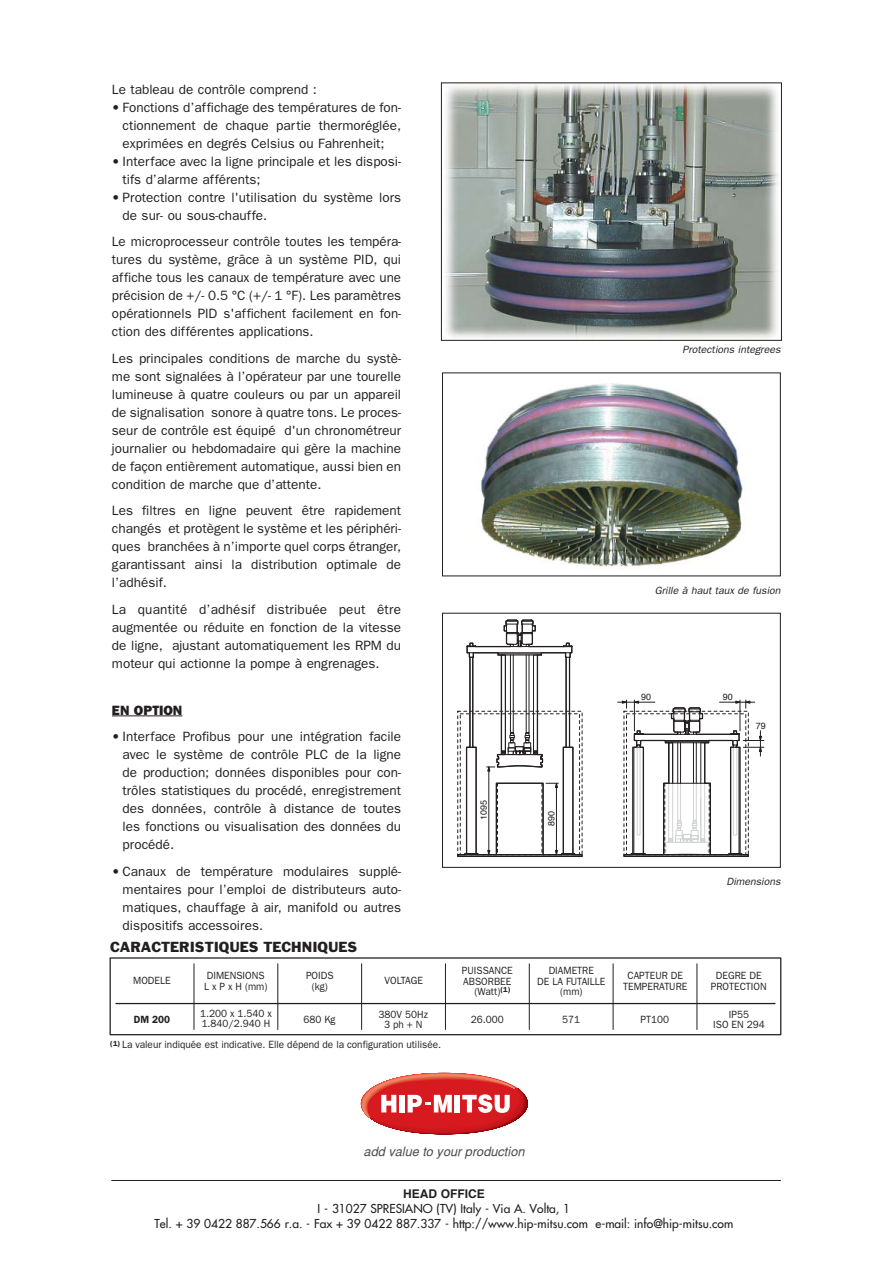
<style>
.page{position:relative;width:893px;height:1263px;background:#fff}
.page>*{position:absolute;margin:0;border:0;box-sizing:border-box;transform-origin:0 0}
.t1{font:13.5px/18px "Franklin Gothic";color:#231f20;text-align:justify}
.t2{font:13.5px "Franklin Gothic";color:#231f20}
.t3{font:800 13.5px "Franklin Gothic";color:#231f20}
.t4{font:italic 12.75px "Helvetica";color:#4c4c4e}
.t5{font:12px/15px "Futura";color:#231f20;text-align:center}
.t6{font:700 12px "Helvetica";color:#231f20}
.t7{font:10.5px/10.5px "Franklin Gothic";color:#231f20;text-align:center;scale:.95 1}
.t8{font:italic 10.5px "Franklin Gothic";color:#231f20}
.t9{font:600 10.5px "Franklin Gothic";color:#231f20;scale:.95 1}
.t10{font:9px "Helvetica";color:#231f20}
.t11{font:600 7.5px "Franklin Gothic";color:#231f20}
</style>
<div class="page">
<div style="left:110px;top:957px;width:671px;height:78px;border:1px solid #231f20"></div>
<hr style="left:194px;top:964px;width:1px;height:66px;background:#231f20">
<hr style="left:277px;top:964px;width:1px;height:66px;background:#231f20">
<hr style="left:361px;top:964px;width:1px;height:66px;background:#231f20">
<hr style="left:445px;top:964px;width:1px;height:66px;background:#231f20">
<hr style="left:529px;top:964px;width:1px;height:66px;background:#231f20">
<hr style="left:613px;top:964px;width:1px;height:66px;background:#231f20">
<hr style="left:697px;top:964px;width:1px;height:66px;background:#231f20">
<hr style="left:116px;top:1003px;width:659px;height:1px;background:#231f20">
<hr style="left:112px;top:715px;width:70px;height:1px;background:#231f20">
<hr style="left:618px;top:702px;width:37px;height:1px;background:#231f20">
<svg style="left:457px;top:619px;width:126px;height:238px"></svg>
<div style="left:457px;top:711px;width:125px;height:144px;border:1px dashed #231f20"></div>
<div style="left:460px;top:714px;width:120px;height:141px;border:1px dashed #231f20"></div>
<svg style="left:622px;top:700px;width:142px;height:157px"></svg>
<div style="left:626px;top:714px;width:120px;height:141px;border:1px dashed #231f20"></div>
<div style="left:442px;top:613px;width:338px;height:255px;border:1px solid #231f20"></div>
<img style="left:445px;top:85px;width:334px;height:254px">
<div style="left:441px;top:83px;width:341px;height:258px;border:1px solid #231f20"></div>
<img style="left:481px;top:383px;width:262px;height:185px">
<hr style="left:111px;top:1180px;width:670px;height:1px;background:#231f20">
<svg style="left:361px;top:1073px;width:167px;height:61px"></svg>
<p class="t1" style="left:112px;top:81px;width:206px">Le tableau de contrôle comprend :</p>
<p class="t1" style="left:123px;top:99px;width:280px;text-indent:-11px">• Fonctions d’affichage des températures de fon&shy;ctionnement de chaque partie thermoréglée, exprimées en degrés Celsius ou Fahrenheit;</p>
<p class="t1" style="left:123px;top:153px;width:280px;text-indent:-11px">• Interface avec la ligne principale et les disposi&shy;tifs d’alarme afférents;</p>
<p class="t1" style="left:123px;top:189px;width:280px;text-indent:-11px">• Protection contre l'utilisation du système lors de sur- ou sous-chauffe.</p>
<p class="t1" style="left:112px;top:234px;width:291px">Le microprocesseur contrôle toutes les tempéra&shy;tures du système, grâce à un système PID, qui affiche tous les canaux de température avec une précision de +/- 0.5 °C (+/- 1 °F). Les paramètres opérationnels PID s'affichent facilement en fon&shy;ction des différentes applications.</p>
<p class="t1" style="left:112px;top:350px;width:291px">Les principales conditions de marche du systè&shy;me sont signalées à l’opérateur par une tourelle lumineuse à quatre couleurs ou par un appareil de signalisation sonore à quatre tons. Le proces&shy;seur de contrôle est équipé d'un chronométreur journalier ou hebdomadaire qui gère la machine de façon entièrement automatique, aussi bien en condition de marche que d’attente.</p>
<p class="t1" style="left:112px;top:503px;width:291px">Les filtres en ligne peuvent être rapidement changés et protègent le système et les périphéri&shy;ques branchées à n’importe quel corps étranger, garantissant ainsi la distribution optimale de l’adhésif.</p>
<p class="t1" style="left:112px;top:601px;width:291px">La quantité d’adhésif distribuée peut être augmentée ou réduite en fonction de la vitesse de ligne, ajustant automatiquement les RPM du moteur qui actionne la pompe à engrenages.</p>
<p class="t3" style="left:112px;top:705px;width:72px">EN OPTION</p>
<p class="t1" style="left:123px;top:729px;width:280px;text-indent:-11px">• Interface Profibus pour une intégration facile avec le système de contrôle PLC de la ligne de production; données disponibles pour con&shy;trôles statistiques du procédé, enregistrement des données, contrôle à distance de toutes les fonctions ou visualisation des données du procédé.</p>
<p class="t1" style="left:123px;top:863px;width:280px;text-indent:-11px">• Canaux de température modulaires supplé&shy;mentaires pour l’emploi de distributeurs auto&shy;matiques, chauffage à air, manifold ou autres dispositifs accessoires.</p>
<p class="t10" style="left:480px;top:820px;width:22px;rotate:-90deg">1095</p>
<p class="t10" style="left:548px;top:826px;width:17px;rotate:-90deg">890</p>
<p class="t8" style="left:682px;top:346px;width:100px">Protections integrees</p>
<p class="t8" style="left:655px;top:587px;width:127px">Grille à haut taux de fusion</p>
<p class="t10" style="left:641px;top:693px;width:12px">90</p>
<p class="t10" style="left:723px;top:693px;width:12px">90</p>
<p class="t10" style="left:756px;top:722px;width:12px">79</p>
<p class="t8" style="left:726px;top:878px;width:56px">Dimensions</p>
<p class="t2" style="left:110px;top:942px;width:249px">CARACTERISTIQUES TECHNIQUES</p>
<p class="t7" style="left:133px;top:976px;width:41px">MODELE</p>
<p class="t7" style="left:204px;top:971px;width:68px;text-align:left">DIMENSIONS<br>L x P x H (mm)</p>
<p class="t7" style="left:306px;top:971px;width:30px">POIDS (kg)</p>
<p class="t7" style="left:385px;top:976px;width:42px">VOLTAGE</p>
<p class="t7" style="left:462px;top:966px;width:55px">PUISSANCE<br>ABSORBEE (Watt)</p>
<p class="t7" style="left:537px;top:966px;width:73px">DIAMETRE<br>DE LA FUTAILLE (mm)</p>
<p class="t7" style="left:623px;top:971px;width:69px">CAPTEUR DE<br>TEMPERATURE</p>
<p class="t9" style="left:134px;top:1016px;width:40px">DM 200</p>
<p class="t7" style="left:200px;top:1009px;width:77px;text-align:left">1.200 x 1.540 x<br>1.840/2.940 H</p>
<p class="t7" style="left:303px;top:1016px;width:35px">680 Kg</p>
<p class="t7" style="left:379px;top:1010px;width:53px">380V 50Hz<br>3 ph + N</p>
<p class="t7" style="left:471px;top:1016px;width:36px">26.000</p>
<p class="t7" style="left:562px;top:1016px;width:20px">571</p>
<p class="t7" style="left:640px;top:1016px;width:32px">PT100</p>
<p class="t11" style="left:500px;top:987px;width:12px">(1)</p>
<p class="t7" style="left:122px;top:1040px;width:337px">La valeur indiquée est indicative. Elle dépend de la configuration utilisée.</p>
<p class="t11" style="left:110px;top:1041px;width:12px">(1)</p>
<p class="t7" style="left:711px;top:971px;width:60px">DEGRE DE<br>PROTECTION</p>
<p class="t7" style="left:713px;top:1010px;width:56px">IP55<br>ISO EN 294</p>
<p class="t4" style="left:364px;top:1144px;width:162px">add value to your production</p>
<p class="t6" style="left:403px;top:1188px;width:83px">HEAD OFFICE</p>
<p class="t5" style="left:154px;top:1202px;width:580px">I - 31027 SPRESIANO (TV) Italy - Via A. Volta, 1<br>Tel. + 39 0422 887.566 r.a. - Fax + 39 0422 887.337 - http://www.hip-mitsu.com e-mail: info@hip-mitsu.com</p>
</div>
